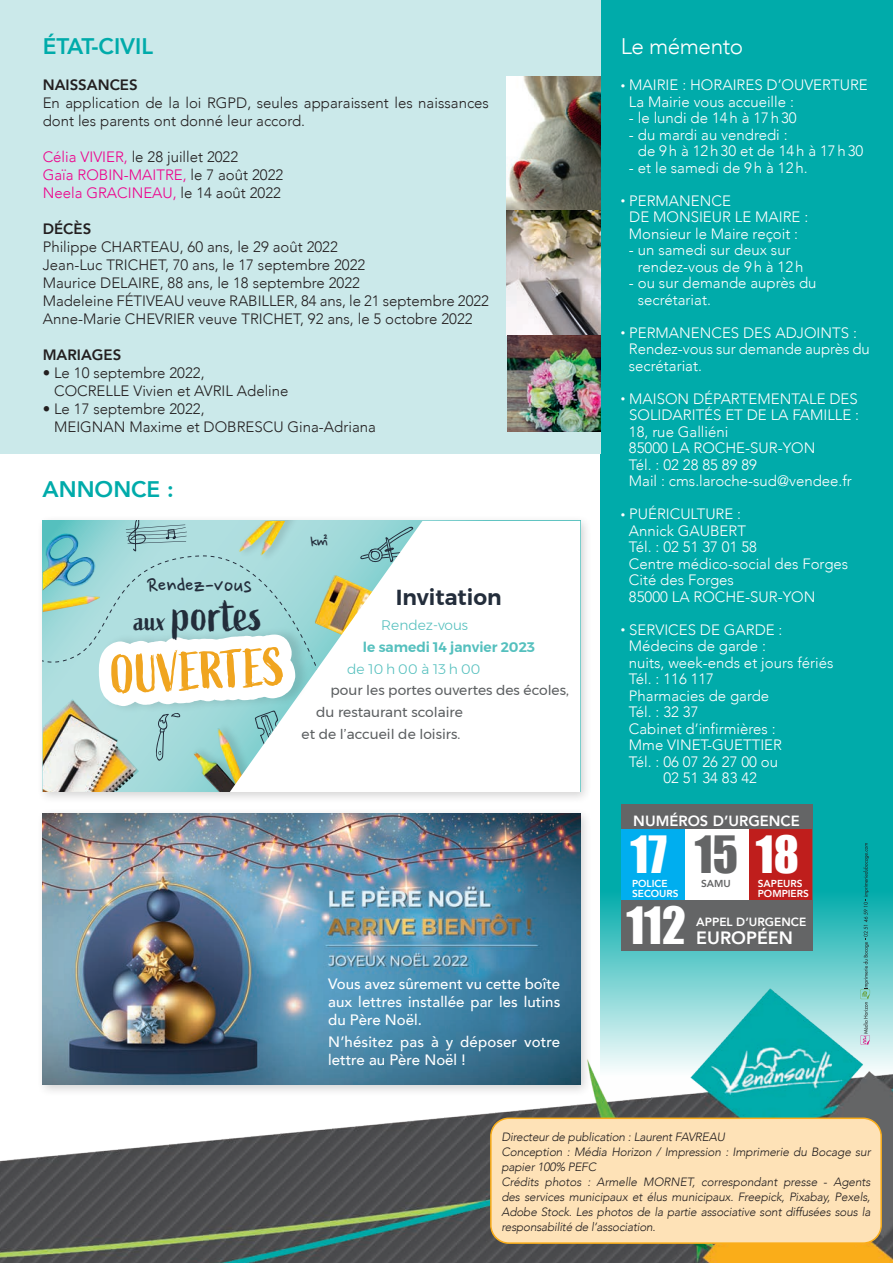
<style>
.page{position:relative;width:893px;height:1263px;background:#fff}
.page>*{position:absolute;margin:0;border:0;box-sizing:border-box;transform-origin:0 0}
.t1{font:53.1px "Active";color:#f0a520}
.t2{font:48.3px "Active";color:#232d3b}
.t3{font:47.25px "Impact";color:#fff}
.t4{font:47.25px "Impact";color:#646566}
.t5{font:24.15px "Nanum Pen";color:#232d3b}
.t6{font:800 22.5px "Avenir";color:#00abaa}
.t7{font:300 22.5px "Avenir";letter-spacing:-.02em;color:#fff}
.t8{font:600 21.75px "Montserrat";color:#232d3b}
.t9{font:18.45px "Nanum Pen";color:#232d3b}
.t10{font:800 17.85px "Avenir";color:#fff}
.t11{font:300 15px/16.5px "Avenir";color:#fff}
.t12{font:300 15px/18px "Avenir";color:#231f20}
.t13{font:500 15px/18px "Avenir";letter-spacing:.005em;color:#fff;text-align:justify}
.t14{font:300 15px/18px "Avenir";color:#ed028c}
.t15{font:800 15px "Avenir";color:#231f20}
.t16{font:800 14.7px "Avenir";color:#fff}
.t17{font:13.8px "Montserrat";color:#5c5f61}
.t18{font:300 13.8px "Montserrat";color:#55c0be}
.t19{font:600 13.8px "Montserrat";color:#55c0be}
.t20{font:italic 300 12px/15px "Avenir";letter-spacing:-.015em;color:#231f20}
.t21{font:800 11.85px "Avenir";color:#fff}
.t22{font:800 10.05px/10.1px "Avenir";color:#fff}
.t23{font:800 10.05px "Avenir";color:#646566}
.s1{color:#231f20}
.s2{font-size:28.95px}
.s3{font-size:9px}
.s4{color:#fff}
</style>
<div class="page">
<img style="left:0;top:0;width:893px;height:1263px">
<div style="left:0;top:0;width:600px;height:453px;background:#cbe9ea"></div>
<img style="left:507px;top:77px;width:94px;height:355px">
<div style="left:621px;top:804px;width:191px;height:147px;background:#646566"></div>
<div style="left:748px;top:829px;width:64px;height:71px;background:#bf1e1c"></div>
<div style="left:621px;top:829px;width:64px;height:71px;background:#00aeef"></div>
<div style="left:685px;top:829px;width:63px;height:71px;background:#fff"></div>
<div style="left:491px;top:1118px;width:390px;height:125px;background:#fee2b7;border-radius:18px"></div>
<div style="left:490px;top:1117px;width:392px;height:127px;border:2px solid #faad19;border-radius:18px"></div>
<svg style="left:860px;top:843px;width:10px;height:202px;background:#4cb2b2"></svg>
<div style="left:37px;top:807px;width:555px;height:290px;background:#231f20;opacity:.2"></div>
<img style="left:43px;top:813px;width:537px;height:271px">
<div style="left:37px;top:515px;width:555px;height:289px;background:#231f20;opacity:.2"></div>
<svg style="left:43px;top:521px;width:537px;height:271px"></svg>
<h3 class="t6" style="left:43px;top:29px;width:112px">ÉTAT-CIVIL</h3>
<p class="t15" style="left:43px;top:73px;width:96px">NAISSANCES</p>
<p class="t12" style="left:43px;top:94px;width:448px">En application de la loi RGPD, seules apparaissent les naissances dont les parents ont donné leur accord.</p>
<p class="t14" style="left:43px;top:148px;width:242px">Célia VIVIER, <span class="s1">le 28 juillet 2022<br></span>Gaïa ROBIN-MAITRE, <span class="s1">le 7 août 2022<br></span>Neela GRACINEAU, <span class="s1">le 14 août 2022</span></p>
<p class="t15" style="left:43px;top:217px;width:50px">DÉCÈS</p>
<p class="t12" style="left:43px;top:238px;width:448px">Philippe CHARTEAU, 60 ans, le 29 août 2022<br>Jean-Luc TRICHET, 70 ans, le 17 septembre 2022<br>Maurice DELAIRE, 88 ans, le 18 septembre 2022<br>Madeleine FÉTIVEAU veuve RABILLER, 84 ans, le 21 septembre 2022<br>Anne-Marie CHEVRIER veuve TRICHET, 92 ans, le 5 octobre 2022</p>
<p class="t15" style="left:43px;top:343px;width:80px">MARIAGES</p>
<p class="t12" style="left:54px;top:364px;width:236px;text-indent:-11px">• Le 10 septembre 2022,<br>COCRELLE Vivien et AVRIL Adeline</p>
<p class="t12" style="left:54px;top:400px;width:323px;text-indent:-11px">• Le 17 septembre 2022,<br>MEIGNAN Maxime et DOBRESCU Gina-Adriana</p>
<h3 class="t6" style="left:43px;top:472px;width:133px">ANNONCE :</h3>
<h3 class="t5" style="left:147px;top:575px;width:106px">Rendez-vous</h3>
<h2 class="t2" style="left:134px;top:586px;width:131px"><span class="s2">aux</span> portes</h2>
<h1 class="t1" style="left:110px;top:645px;width:176px;rotate:-3deg">OUVERTES</h1>
<p class="t9" style="left:311px;top:533px;width:19px">㎢</p>
<h3 class="t8" style="left:396px;top:580px;width:107px">Invitation</h3>
<p class="t18" style="left:381px;top:615px;width:88px">Rendez-vous</p>
<p class="t19" style="left:363px;top:636px;width:174px">le samedi 14 janvier 2023</p>
<p class="t18" style="left:347px;top:658px;width:135px">de 10 h 00 à 13 h 00</p>
<p class="t17" style="left:331px;top:680px;width:240px">pour les portes ouvertes des écoles,</p>
<p class="t17" style="left:316px;top:702px;width:148px">du restaurant scolaire</p>
<p class="t17" style="left:302px;top:723px;width:160px">et de l’accueil de loisirs.</p>
<p class="t13" style="left:328px;top:974px;width:234px">Vous avez sûrement vu cette boîte aux lettres installée par les lutins du Père Noël.</p>
<p class="t13" style="left:328px;top:1032px;width:233px">N’hésitez pas à y déposer votre lettre au Père Noël !</p>
<h3 class="t7" style="left:621px;top:33px;width:124px">Le mémento</h3>
<p class="t11" style="left:629px;top:77px;width:240px;text-indent:-8px"><span class="s3">•</span> MAIRIE : HORAIRES D’OUVERTURE<br>La Mairie vous accueille :</p>
<p class="t11" style="left:629px;top:110px;width:169px">- le lundi de 14h à 17h30</p>
<p class="t11" style="left:638px;top:126px;width:227px;text-indent:-9px">- du mardi au vendredi :<br>de 9h à 12h30 et de 14h à 17h30</p>
<p class="t11" style="left:629px;top:159px;width:180px">- et le samedi de 9h à 12h.</p>
<p class="t11" style="left:629px;top:192px;width:181px;text-indent:-8px"><span class="s3">•</span> PERMANENCE<br>DE MONSIEUR LE MAIRE :<br>Monsieur le Maire reçoit :</p>
<p class="t11" style="left:638px;top:242px;width:167px;text-indent:-9px">- un samedi sur deux sur rendez-vous de 9h à 12h</p>
<p class="t11" style="left:638px;top:275px;width:180px;text-indent:-9px">- ou sur demande auprès du secrétariat.</p>
<p class="t11" style="left:629px;top:324px;width:243px;text-indent:-8px"><span class="s3">•</span> PERMANENCES DES ADJOINTS :<br>Rendez-vous sur demande auprès du secrétariat.</p>
<p class="t11" style="left:629px;top:390px;width:232px;text-indent:-8px"><span class="s3">•</span> MAISON DÉPARTEMENTALE DES<br>SOLIDARITÉS ET DE LA FAMILLE :<br>18, rue Galliéni<br>85000 LA ROCHE-SUR-YON<br>Tél. : 02 28 85 89 89<br>Mail : cms.laroche-sud@vendee.fr</p>
<p class="t11" style="left:629px;top:506px;width:221px;text-indent:-8px"><span class="s3">•</span> PUÉRICULTURE :<br>Annick GAUBERT<br>Tél. : 02 51 37 01 58<br>Centre médico-social des Forges<br>Cité des Forges<br>85000 LA ROCHE-SUR-YON</p>
<p class="t11" style="left:621px;top:621px;width:163px"><span class="s3">•</span> SERVICES DE GARDE :</p>
<p class="t11" style="left:629px;top:638px;width:139px">Médecins de garde :</p>
<p class="t11" style="left:629px;top:654px;width:206px">nuits, week-ends et jours fériés</p>
<p class="t11" style="left:629px;top:671px;width:87px">Tél. : 116 117</p>
<p class="t11" style="left:629px;top:687px;width:142px">Pharmacies de garde</p>
<p class="t11" style="left:629px;top:704px;width:71px">Tél. : 32 37</p>
<p class="t11" style="left:629px;top:720px;width:148px">Cabinet d’infirmières :</p>
<p class="t11" style="left:629px;top:737px;width:155px">Mme VINET-GUETTIER</p>
<p class="t11" style="left:629px;top:753px;width:151px">Tél. : 06 07 26 27 00 ou</p>
<p class="t11" style="left:663px;top:770px;width:95px">02 51 34 83 42</p>
<p class="t16" style="left:633px;top:809px;width:168px">NUMÉROS D’URGENCE</p>
<h3 class="t3" style="left:631px;top:825px;width:38px">17</h3>
<p class="t22" style="left:632px;top:878px;width:48px">POLICE<br>SECOURS</p>
<h3 class="t4" style="left:695px;top:825px;width:106px">15 <span class="s4">18</span></h3>
<p class="t22" style="left:758px;top:878px;width:53px">SAPEURS<br>POMPIERS</p>
<p class="t23" style="left:701px;top:875px;width:31px">SAMU</p>
<h3 class="t3" style="left:626px;top:896px;width:61px">112</h3>
<p class="t21" style="left:696px;top:913px;width:112px">APPEL D’URGENCE</p>
<p class="t10" style="left:696px;top:924px;width:98px">EUROPÉEN</p>
<p class="t20" style="left:501px;top:1129px;width:371px">Directeur de publication : Laurent FAVREAU<br>Conception : Média Horizon / Impression : Imprimerie du Bocage sur papier 100% PEFC<br>Crédits photos : Armelle MORNET, correspondant presse - Agents des services municipaux et élus municipaux. Freepick, Pixabay, Pexels, Adobe Stock. Les photos de la partie associative sont diffusées sous la responsabilité de l’association.</p>
</div>
